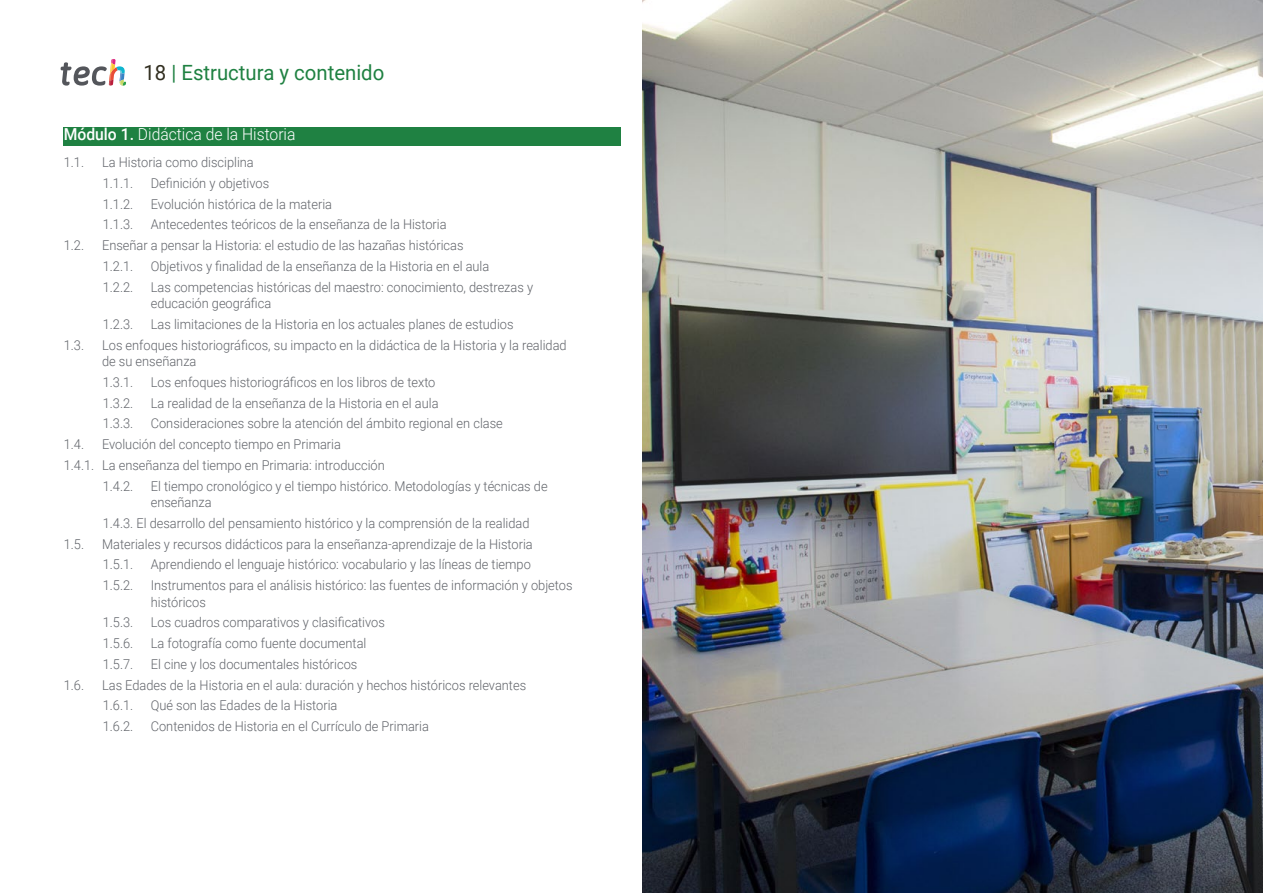
<style>
.page{position:relative;width:1263px;height:893px;background:#fff}
.page>*{position:absolute;margin:0;border:0;box-sizing:border-box;transform-origin:0 0}
.t1{font:21px "Roboto";color:#1f8142}
.t2{font:300 16.5px "Roboto";color:#fff;scale:.95 1}
.t3{font:300 13.5px/20.7px "Roboto";color:#61646a;scale:.95 1}
.s1{color:#312e20}
.s2{font-weight:500}
</style>
<div class="page">
<img style="left:642px;top:0;width:621px;height:893px">
<svg style="left:61px;top:59px;width:65px;height:27px"></svg>
<div style="left:64px;top:128px;width:557px;height:18px;background:#1f8142"></div>
<h1 class="t1" style="left:144px;top:57px;width:242px"><span class="s1">18</span> | Estructura y contenido</h1>
<p class="t2" style="left:64px;top:123px;width:245px"><span class="s2">Módulo 1.</span> Didáctica de la Historia</p>
<p class="t3" style="left:64px;top:151px;width:23px">1.1.</p>
<p class="t3" style="left:102px;top:151px;width:161px">La Historia como disciplina<br>1.1.1.</p>
<p class="t3" style="left:151px;top:172px;width:126px">Definición y objetivos</p>
<p class="t3" style="left:103px;top:193px;width:34px">1.1.2.</p>
<p class="t3" style="left:151px;top:193px;width:192px">Evolución histórica de la materia</p>
<p class="t3" style="left:103px;top:214px;width:34px">1.1.3.</p>
<p class="t3" style="left:151px;top:214px;width:313px">Antecedentes teóricos de la enseñanza de la Historia</p>
<p class="t3" style="left:64px;top:234px;width:23px">1.2.</p>
<p class="t3" style="left:102px;top:234px;width:382px">Enseñar a pensar la Historia: el estudio de las hazañas históricas<br>1.2.1.</p>
<p class="t3" style="left:151px;top:255px;width:358px">Objetivos y finalidad de la enseñanza de la Historia en el aula</p>
<p class="t3" style="left:103px;top:276px;width:34px">1.2.2.</p>
<p class="t3" style="left:151px;top:278px;width:404px;line-height:16.5px">Las competencias históricas del maestro: conocimiento, destrezas y educación geográfica</p>
<p class="t3" style="left:103px;top:313px;width:34px">1.2.3.</p>
<p class="t3" style="left:151px;top:313px;width:383px">Las limitaciones de la Historia en los actuales planes de estudios</p>
<p class="t3" style="left:64px;top:334px;width:23px">1.3.</p>
<p class="t3" style="left:102px;top:336px;width:491px;line-height:16.5px">Los enfoques historiográficos, su impacto en la didáctica de la Historia y la realidad de su enseñanza</p>
<p class="t3" style="left:103px;top:371px;width:34px">1.3.1.</p>
<p class="t3" style="left:151px;top:371px;width:301px">Los enfoques historiográficos en los libros de texto</p>
<p class="t3" style="left:103px;top:392px;width:34px">1.3.2.</p>
<p class="t3" style="left:151px;top:392px;width:304px">La realidad de la enseñanza de la Historia en el aula</p>
<p class="t3" style="left:103px;top:413px;width:34px">1.3.3.</p>
<p class="t3" style="left:151px;top:413px;width:372px">Consideraciones sobre la atención del ámbito regional en clase</p>
<p class="t3" style="left:64px;top:433px;width:23px">1.4.</p>
<p class="t3" style="left:102px;top:433px;width:253px">Evolución del concepto tiempo en Primaria</p>
<p class="t3" style="left:64px;top:454px;width:339px">1.4.1. La enseñanza del tiempo en Primaria: introducción</p>
<p class="t3" style="left:103px;top:475px;width:34px">1.4.2.</p>
<p class="t3" style="left:151px;top:477px;width:419px;line-height:16.5px">El tiempo cronológico y el tiempo histórico. Metodologías y técnicas de enseñanza</p>
<p class="t3" style="left:103px;top:512px;width:451px">1.4.3. El desarrollo del pensamiento histórico y la comprensión de la realidad</p>
<p class="t3" style="left:64px;top:533px;width:23px">1.5.</p>
<p class="t3" style="left:102px;top:533px;width:455px">Materiales y recursos didácticos para la enseñanza-aprendizaje de la Historia<br>1.5.1.</p>
<p class="t3" style="left:151px;top:554px;width:402px">Aprendiendo el lenguaje histórico: vocabulario y las líneas de tiempo</p>
<p class="t3" style="left:103px;top:574px;width:34px">1.5.2.</p>
<p class="t3" style="left:151px;top:576px;width:445px;line-height:16.5px">Instrumentos para el análisis histórico: las fuentes de información y objetos históricos</p>
<p class="t3" style="left:103px;top:612px;width:34px">1.5.3.</p>
<p class="t3" style="left:151px;top:612px;width:248px">Los cuadros comparativos y clasificativos</p>
<p class="t3" style="left:103px;top:632px;width:34px">1.5.6.</p>
<p class="t3" style="left:151px;top:632px;width:228px">La fotografía como fuente documental</p>
<p class="t3" style="left:103px;top:653px;width:34px">1.5.7.</p>
<p class="t3" style="left:151px;top:653px;width:219px">El cine y los documentales históricos</p>
<p class="t3" style="left:64px;top:674px;width:23px">1.6.</p>
<p class="t3" style="left:102px;top:674px;width:448px">Las Edades de la Historia en el aula: duración y hechos históricos relevantes<br>1.6.1.</p>
<p class="t3" style="left:151px;top:695px;width:198px">Qué son las Edades de la Historia</p>
<p class="t3" style="left:103px;top:715px;width:34px">1.6.2.</p>
<p class="t3" style="left:151px;top:715px;width:294px">Contenidos de Historia en el Currículo de Primaria</p>
</div>
